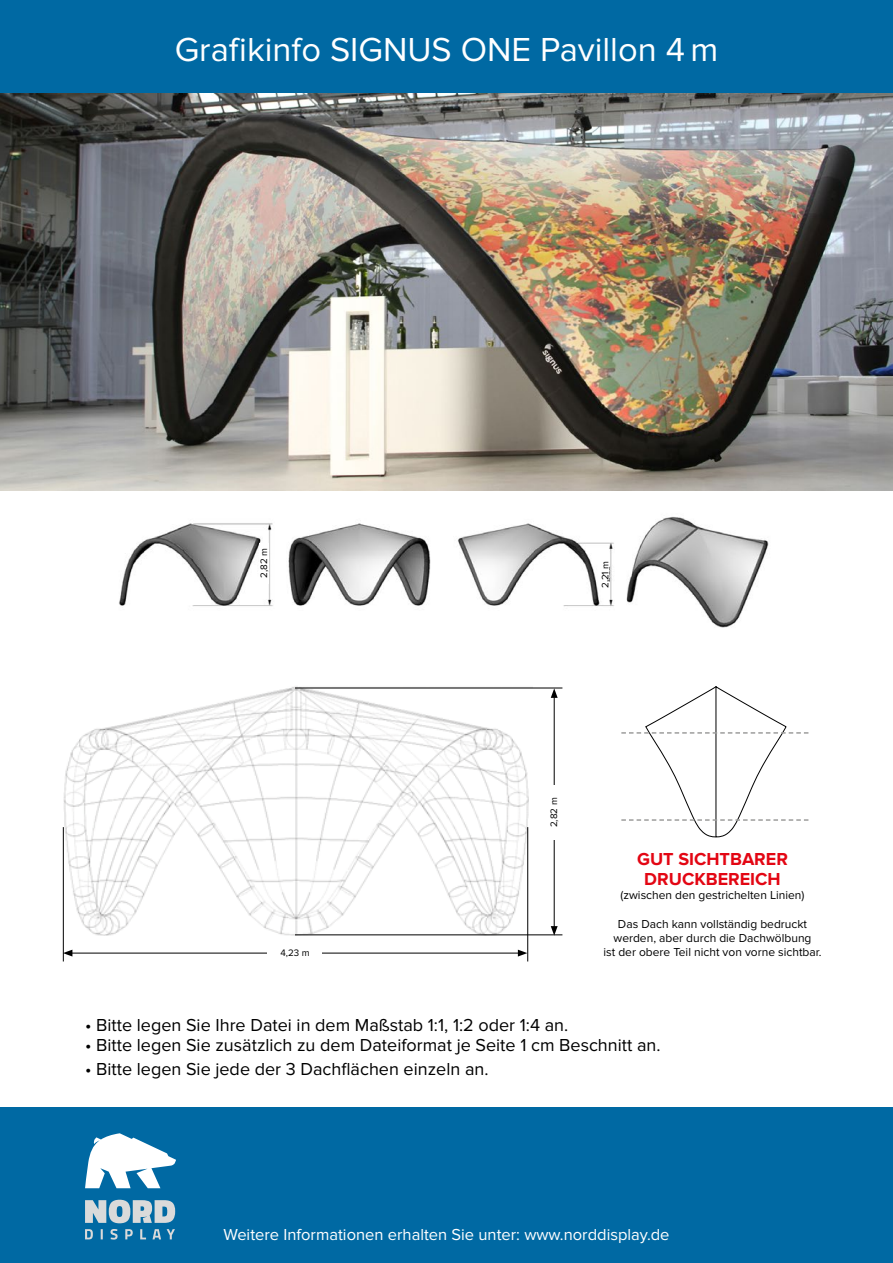
<style>
.page{position:relative;width:893px;height:1263px;background:#fff}
.page>*{position:absolute;margin:0;border:0;box-sizing:border-box;transform-origin:0 0}
.t1{font:34.5px "Proxima Nova";color:#fff}
.t2{font:18px "Proxima Nova";color:#000}
.t3{font:700 18px/20.2px "Proxima Nova";color:#e30613;text-align:center}
.t4{font:16.5px "Proxima Nova";color:#fff}
.t5{font:12px/14.2px "Proxima Nova";color:#000;text-align:center}
.t6{font:9.75px "Proxima Nova";color:#000}
</style>
<div class="page">
<div style="left:0;top:0;width:893px;height:94px;background:#0069a3"></div>
<div style="left:0;top:1108px;width:893px;height:155px;background:#0069a3"></div>
<svg style="left:85px;top:1200px;width:90px;height:23px"></svg>
<svg style="left:85px;top:1229px;width:90px;height:10px"></svg>
<svg style="left:85px;top:1133px;width:91px;height:55px"></svg>
<img style="left:0;top:94px;width:893px;height:397px">
<img style="left:119px;top:516px;width:650px;height:112px">
<div style="left:260px;top:543px;width:9px;height:40px;background:#fff"></div>
<div style="left:601px;top:551px;width:8px;height:47px;background:#fff"></div>
<img style="left:62px;top:686px;width:471px;height:249px">
<hr style="left:70px;top:953px;width:450px;height:1px;background:#000">
<svg style="left:64px;top:950px;width:8px;height:6px"></svg>
<svg style="left:518px;top:950px;width:9px;height:6px"></svg>
<hr style="left:63px;top:827px;width:1px;height:134px;background:#000">
<hr style="left:527px;top:827px;width:1px;height:134px;background:#000">
<div style="left:268px;top:948px;width:54px;height:10px;background:#fff"></div>
<hr style="left:554px;top:695px;width:1px;height:233px;background:#000">
<svg style="left:551px;top:926px;width:7px;height:8px"></svg>
<svg style="left:551px;top:689px;width:7px;height:9px"></svg>
<hr style="left:295px;top:934px;width:267px;height:1px;background:#000">
<hr style="left:295px;top:688px;width:267px;height:1px;background:#000">
<div style="left:549px;top:785px;width:10px;height:54px;background:#fff"></div>
<svg style="left:621px;top:687px;width:187px;height:150px"></svg>
<h1 class="t1" style="left:175px;top:29px;width:545px">Grafikinfo SIGNUS ONE Pavillon 4 m</h1>
<p class="t6" style="left:258px;top:578px;width:31px;rotate:-90deg">2,82 m</p>
<p class="t6" style="left:280px;top:947px;width:31px">4,23 m</p>
<p class="t6" style="left:600px;top:588px;width:29px;rotate:-90deg">2,21 m</p>
<p class="t6" style="left:548px;top:827px;width:31px;rotate:-90deg">2,82 m</p>
<p class="t3" style="left:637px;top:849px;width:152px">GUT SICHTBARER<br>DRUCKBEREICH</p>
<p class="t5" style="left:620px;top:888px;width:186px">(zwischen den gestrichelten Linien)</p>
<p class="t5" style="left:603px;top:917px;width:220px">Das Dach kann vollständig bedruckt werden, aber durch die Dachwölbung<br>ist der obere Teil nicht von vorne sichtbar.</p>
<p class="t2" style="left:85px;top:1014px;width:485px">• Bitte legen Sie Ihre Datei in dem Maßstab 1:1, 1:2 oder 1:4 an.</p>
<p class="t2" style="left:85px;top:1034px;width:577px">• Bitte legen Sie zusätzlich zu dem Dateiformat je Seite 1 cm Beschnitt an.</p>
<p class="t2" style="left:85px;top:1059px;width:405px">• Bitte legen Sie jede der 3 Dachflächen einzeln an.</p>
<p class="t4" style="left:223px;top:1225px;width:448px">Weitere Informationen erhalten Sie unter: www.norddisplay.de</p>
</div>
